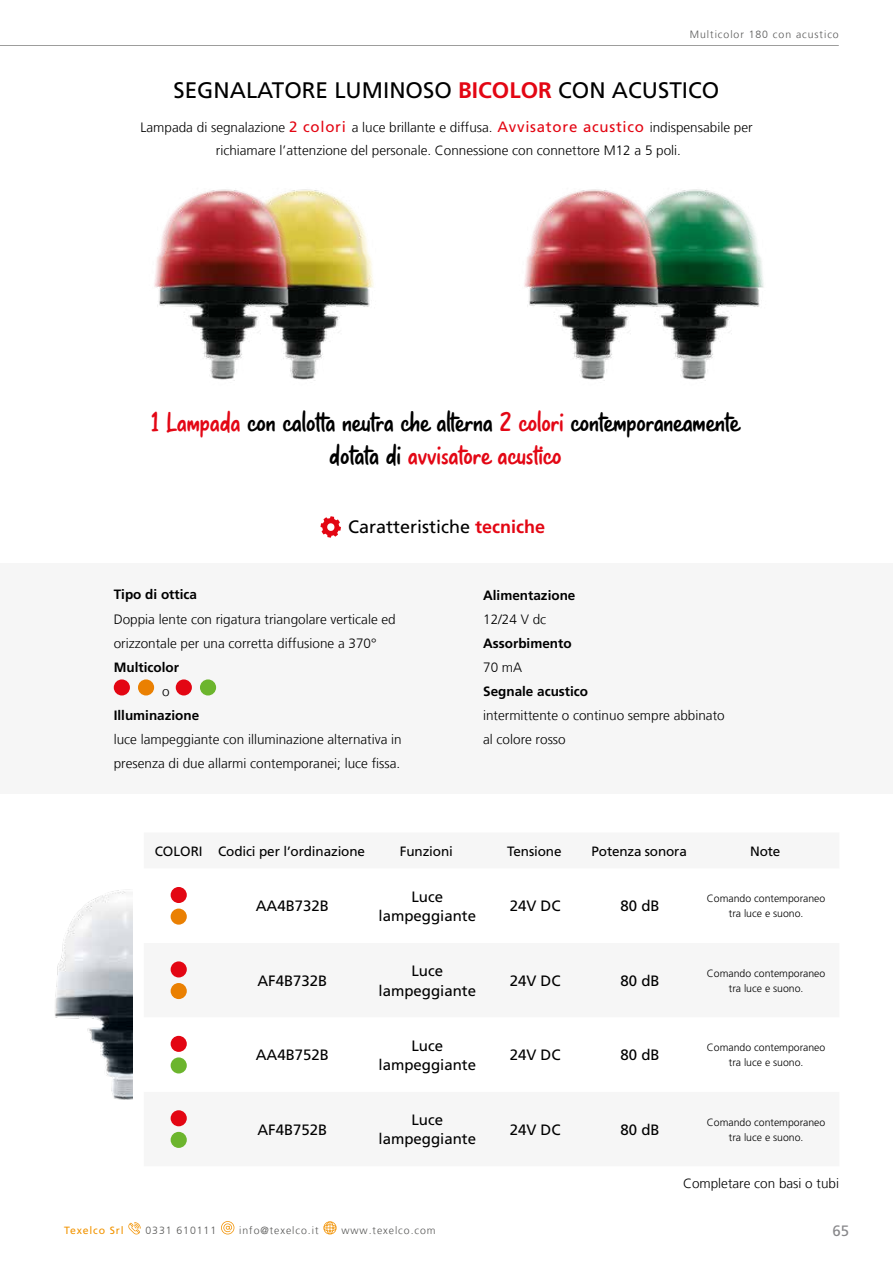
<style>
.page{position:relative;width:893px;height:1263px;background:#fff}
.page>*{position:absolute;margin:0;border:0;box-sizing:border-box;transform-origin:0 0}
.t1{font:25.5px/33px "Bray Notes";letter-spacing:.02em;color:#000;text-align:center}
.t2{font:22.5px "Frutiger LT Std";color:#000}
.t3{font:18px "Frutiger LT Std";color:#000}
.t4{font:15px/19.5px "Frutiger LT Std";color:#000;text-align:center}
.t5{font:15px "Frutiger LT Std";color:#87878a}
.t6{font:300 13.5px/24px "Frutiger LT";color:#000}
.t7{font:700 13.5px "Frutiger LT Std";color:#000}
.t8{font:13.5px "Frutiger LT Std";letter-spacing:-.01em;color:#000}
.t9{font:300 10.5px/15px "Frutiger LT Std";color:#000;text-align:center}
.t10{font:300 10.5px "Frutiger LT";letter-spacing:.09em;color:#575756}
.t11{font:10.5px "Frutiger LT Std";letter-spacing:.08em;color:#f29400}
.s1{font-weight:700;color:#e30613}
.s2{font-family:"Frutiger LT Std";font-weight:400;font-size:15px;color:#e30613}
.s3{color:#e30715}
</style>
<div class="page">
<svg style="left:128px;top:1222px;width:13px;height:13px"></svg>
<svg style="left:221px;top:1221px;width:13px;height:13px"></svg>
<svg style="left:323px;top:1221px;width:14px;height:13px"></svg>
<hr style="left:0;top:45px;width:839px;height:1px;background:#9d9d9c">
<div style="left:0;top:563px;width:893px;height:230px;background:#f6f6f6"></div>
<svg style="left:320px;top:516px;width:21px;height:22px"></svg>
<div style="left:114px;top:679px;width:16px;height:16px;background:#e30613;border-radius:50%"></div>
<div style="left:138px;top:679px;width:16px;height:16px;background:#ea8002;border-radius:50%"></div>
<div style="left:176px;top:679px;width:16px;height:16px;background:#e30613;border-radius:50%"></div>
<div style="left:200px;top:679px;width:16px;height:16px;background:#6cb52d;border-radius:50%"></div>
<div style="left:171px;top:887px;width:16px;height:16px;background:#e30613;border-radius:50%"></div>
<div style="left:171px;top:908px;width:16px;height:17px;background:#ea8002;border-radius:50%"></div>
<div style="left:171px;top:961px;width:16px;height:16px;background:#e30613;border-radius:50%"></div>
<div style="left:171px;top:983px;width:16px;height:16px;background:#ea8002;border-radius:50%"></div>
<div style="left:171px;top:1036px;width:16px;height:16px;background:#e30613;border-radius:50%"></div>
<div style="left:171px;top:1057px;width:16px;height:16px;background:#6cb52d;border-radius:50%"></div>
<div style="left:171px;top:1110px;width:16px;height:16px;background:#e30613;border-radius:50%"></div>
<div style="left:171px;top:1132px;width:16px;height:16px;background:#6cb52d;border-radius:50%"></div>
<img style="left:55px;top:890px;width:77px;height:210px">
<img style="left:700px;top:189px;width:64px;height:192px">
<img style="left:330px;top:195px;width:44px;height:138px">
<img style="left:154px;top:189px;width:176px;height:192px">
<img style="left:524px;top:189px;width:176px;height:192px">
<p class="t10" style="left:690px;top:29px;width:150px">Multicolor 180 con acustico</p>
<h2 class="t2" style="left:174px;top:77px;width:547px">SEGNALATORE LUMINOSO <span class="s1">BICOLOR</span> CON ACUSTICO</h2>
<p class="t6" style="left:141px;top:117px;width:613px;line-height:22.5px;text-align:center">Lampada di segnalazione <span class="s2">2 colori</span> a luce brillante e diffusa. <span class="s2">Avvisatore acustico</span> indispensabile per richiamare l’attenzione del personale. Connessione con connettore M12 a 5 poli.</p>
<h1 class="t1" style="left:152px;top:406px;width:589px"><span class="s3">1 Lampada</span> con calotta neutra che alterna <span class="s3">2 colori</span> contemporaneamente dotata di <span class="s3">avvisatore acustico</span></h1>
<h3 class="t3" style="left:348px;top:516px;width:199px">Caratteristiche <span class="s1">tecniche</span></h3>
<p class="t7" style="left:114px;top:587px;width:85px">Tipo di ottica</p>
<p class="t6" style="left:114px;top:607px;width:284px">Doppia lente con rigatura triangolare verticale ed orizzontale per una corretta diffusione a 370°</p>
<p class="t7" style="left:114px;top:659px;width:67px">Multicolor</p>
<p class="t6" style="left:162px;top:679px;width:9px">o</p>
<p class="t7" style="left:114px;top:707px;width:87px">Illuminazione</p>
<p class="t6" style="left:114px;top:727px;width:290px">luce lampeggiante con illuminazione alternativa in presenza di due allarmi contemporanei; luce fissa.</p>
<p class="t7" style="left:483px;top:587px;width:94px">Alimentazione</p>
<p class="t6" style="left:483px;top:607px;width:65px">12/24 V dc</p>
<p class="t7" style="left:483px;top:635px;width:90px">Assorbimento</p>
<p class="t6" style="left:483px;top:655px;width:41px">70 mA</p>
<p class="t7" style="left:483px;top:683px;width:107px">Segnale acustico</p>
<p class="t6" style="left:483px;top:703px;width:243px">intermittente o continuo sempre abbinato al colore rosso</p>
<p class="t8" style="left:155px;top:843px;width:212px">COLORI Codici per l’ordinazione</p>
<p class="t8" style="left:400px;top:843px;width:55px">Funzioni</p>
<p class="t8" style="left:507px;top:843px;width:56px">Tensione</p>
<p class="t8" style="left:591px;top:843px;width:97px">Potenza sonora</p>
<p class="t8" style="left:750px;top:843px;width:32px">Note</p>
<p class="t4" style="left:256px;top:896px;width:75px">AA4B732B</p>
<p class="t4" style="left:378px;top:887px;width:99px">Luce lampeggiante</p>
<p class="t4" style="left:510px;top:896px;width:52px">24V DC</p>
<p class="t4" style="left:620px;top:896px;width:41px">80 dB</p>
<p class="t9" style="left:707px;top:891px;width:120px">Comando contemporaneo tra luce e suono.</p>
<p class="t4" style="left:257px;top:971px;width:72px">AF4B732B</p>
<p class="t4" style="left:378px;top:961px;width:99px">Luce lampeggiante</p>
<p class="t4" style="left:510px;top:971px;width:52px">24V DC</p>
<p class="t4" style="left:620px;top:971px;width:41px">80 dB</p>
<p class="t9" style="left:707px;top:966px;width:120px">Comando contemporaneo tra luce e suono.</p>
<p class="t4" style="left:256px;top:1045px;width:75px">AA4B752B</p>
<p class="t4" style="left:378px;top:1036px;width:99px">Luce lampeggiante</p>
<p class="t4" style="left:510px;top:1045px;width:52px">24V DC</p>
<p class="t4" style="left:620px;top:1045px;width:41px">80 dB</p>
<p class="t9" style="left:707px;top:1040px;width:120px">Comando contemporaneo tra luce e suono.</p>
<p class="t4" style="left:257px;top:1120px;width:72px">AF4B752B</p>
<p class="t4" style="left:378px;top:1110px;width:99px">Luce lampeggiante</p>
<p class="t4" style="left:510px;top:1120px;width:52px">24V DC</p>
<p class="t4" style="left:620px;top:1120px;width:41px">80 dB</p>
<p class="t9" style="left:707px;top:1114px;width:120px">Comando contemporaneo tra luce e suono.</p>
<p class="t6" style="left:683px;top:1171px;width:158px">Completare con basi o tubi</p>
<p class="t11" style="left:64px;top:1224px;width:61px">Texelco Srl</p>
<p class="t10" style="left:145px;top:1225px;width:72px">0331 610111</p>
<p class="t10" style="left:239px;top:1225px;width:81px">info@texelco.it</p>
<p class="t10" style="left:341px;top:1225px;width:96px">www.texelco.com</p>
<p class="t5" style="left:832px;top:1222px;width:18px">65</p>
</div>
